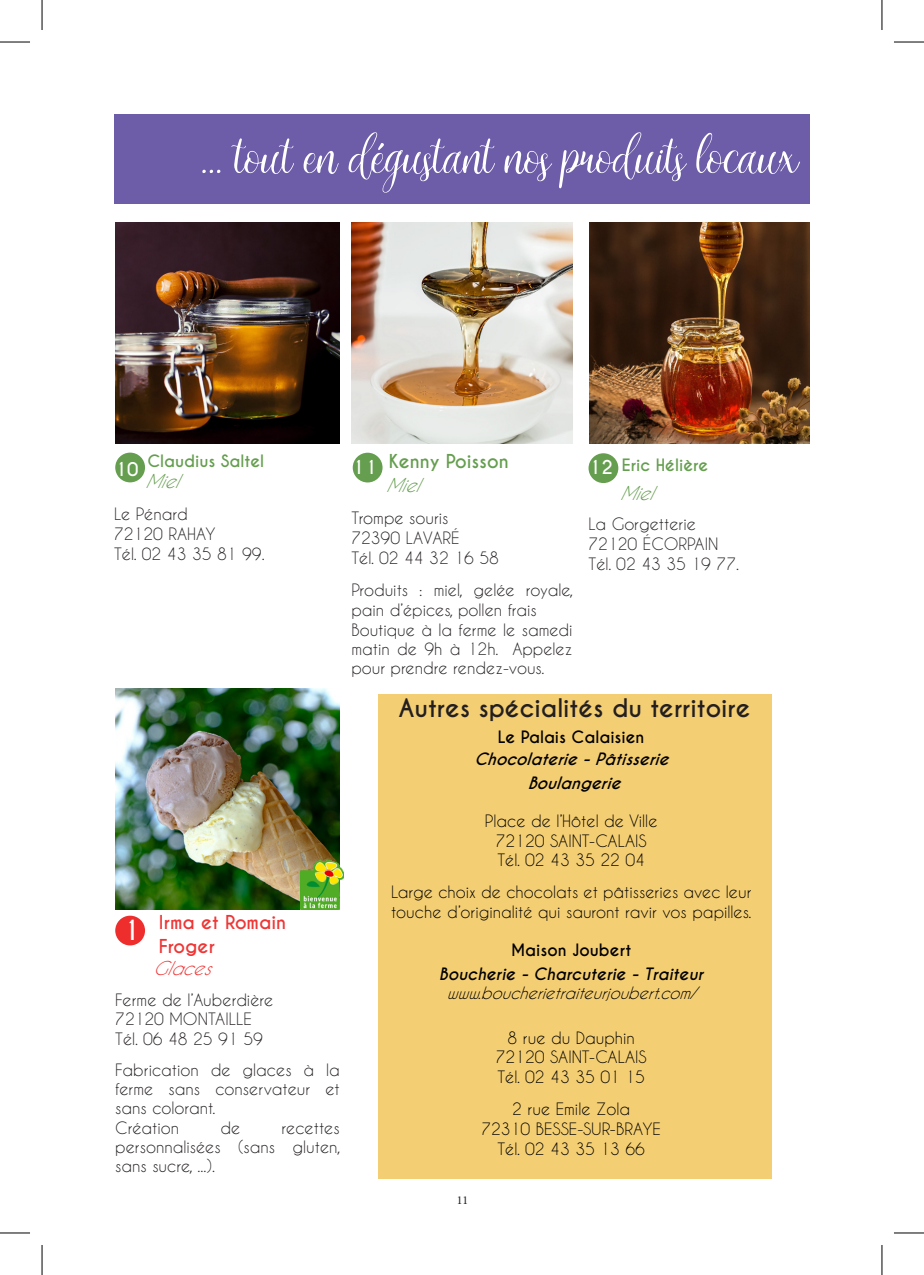
<style>
.page{position:relative;width:924px;height:1275px;background:#fff}
.page>*{position:absolute;margin:0;border:0;box-sizing:border-box;transform-origin:0 0}
.t1{font:58px "arabella";color:#fff}
.t2{font:700 26px "Caviar Dreams";color:#fff}
.t3{font:700 24px "Caviar Dreams";color:#231f20}
.t4{font:700 18px/24px "Caviar Dreams";color:#ee3635}
.t5{font:700 18px "Caviar Dreams";color:#649e4e}
.t6{font:italic 18px "Caviar Dreams";color:#649e4e}
.t7{font:italic 18px "Caviar Dreams";color:#ee3635}
.t8{font:700 18px "Caviar Dreams";color:#fff}
.t9{font:16px/19.2px "Caviar Dreams";color:#231f20;text-align:justify}
.t10{font:16px/20px "Caviar Dreams";color:#000}
.t11{font:italic 700 16px "Caviar Dreams";color:#000001}
.t12{font:italic 16px "Caviar Dreams";color:#000001}
.t13{font:italic 700 16px "Caviar Dreams";color:#000}
.t14{font:700 16px "Caviar Dreams";color:#649e4e}
.t15{font:700 16px "Caviar Dreams";color:#000001}
.t16{font:700 16px "Caviar Dreams";color:#000}
.t17{font:12px "Minion Pro";color:#231f20}
</style>
<div class="page">
<div style="left:377px;top:694px;width:394px;height:484px;background:#f4ce73"></div>
<div style="left:114px;top:114px;width:695px;height:90px;background:#6d5da8"></div>
<img style="left:351px;top:223px;width:221px;height:221px">
<img style="left:115px;top:688px;width:224px;height:221px">
<div style="left:115px;top:915px;width:30px;height:30px;background:#ee2d2d;border-radius:50%"></div>
<div style="left:115px;top:452px;width:30px;height:30px;background:#649e4e;border-radius:50%"></div>
<div style="left:352px;top:453px;width:30px;height:29px;background:#649e4e;border-radius:50%"></div>
<img style="left:300px;top:860px;width:44px;height:49px">
<img style="left:115px;top:222px;width:224px;height:221px">
<img style="left:589px;top:223px;width:220px;height:221px">
<div style="left:588px;top:453px;width:30px;height:30px;background:#649e4e;border-radius:50%"></div>
<hr style="left:0;top:42px;width:30px;height:1px;background:#000">
<hr style="left:893px;top:42px;width:30px;height:1px;background:#000">
<hr style="left:0;top:1232px;width:30px;height:1px;background:#000">
<hr style="left:893px;top:1232px;width:30px;height:1px;background:#000">
<hr style="left:42px;top:0;width:1px;height:30px;background:#000">
<hr style="left:42px;top:1245px;width:1px;height:30px;background:#000">
<hr style="left:881px;top:0;width:1px;height:30px;background:#000">
<hr style="left:881px;top:1245px;width:1px;height:30px;background:#000">
<p class="t1" style="left:200px;top:121px;width:598px">... tout en dégustant nos produits locaux</p>
<p class="t14" style="left:147px;top:451px;width:118px">Claudius Saltel</p>
<p class="t6" style="left:145px;top:471px;width:37px">Miel</p>
<p class="t9" style="left:114px;top:504px;width:75px">Le Pénard</p>
<p class="t9" style="left:114px;top:524px;width:103px">72120 RAHAY</p>
<p class="t9" style="left:114px;top:544px;width:152px">Tél. 02 43 35 81 99.</p>
<p class="t5" style="left:388px;top:451px;width:121px">Kenny Poisson</p>
<p class="t6" style="left:386px;top:475px;width:37px">Miel</p>
<p class="t9" style="left:351px;top:508px;width:99px">Trompe souris</p>
<p class="t9" style="left:351px;top:528px;width:110px">72390 LAVARÉ</p>
<p class="t9" style="left:351px;top:548px;width:149px">Tél. 02 44 32 16 58</p>
<p class="t9" style="left:351px;top:580px;width:223px;line-height:20px">Produits : miel, gelée royale, pain d’épices, pollen frais</p>
<p class="t9" style="left:351px;top:619px;width:223px">Boutique à la ferme le samedi matin de 9h à 12h. Appelez pour prendre rendez-vous.</p>
<p class="t8" style="left:115px;top:458px;width:25px">10</p>
<p class="t8" style="left:352px;top:456px;width:27px">11</p>
<p class="t14" style="left:621px;top:456px;width:88px">Eric Hélière</p>
<p class="t6" style="left:619px;top:483px;width:37px">Miel</p>
<p class="t9" style="left:588px;top:514px;width:109px">La Gorgetterie</p>
<p class="t9" style="left:588px;top:534px;width:131px">72120 ÉCORPAIN</p>
<p class="t9" style="left:588px;top:554px;width:152px">Tél. 02 43 35 19 77.</p>
<p class="t8" style="left:588px;top:457px;width:26px">12</p>
<p class="t4" style="left:159px;top:911px;width:129px">Irma et Romain<br>Froger</p>
<p class="t7" style="left:153px;top:958px;width:65px">Glaces</p>
<p class="t9" style="left:115px;top:990px;width:159px">Ferme de l’Auberdière</p>
<p class="t9" style="left:115px;top:1009px;width:138px">72120 MONTAILLE</p>
<p class="t9" style="left:115px;top:1028px;width:149px">Tél. 06 48 25 91 59</p>
<p class="t9" style="left:115px;top:1060px;width:226px">Fabrication de glaces à la ferme sans conservateur et sans colorant.</p>
<p class="t9" style="left:115px;top:1117px;width:65px">Création</p>
<p class="t9" style="left:220px;top:1117px;width:21px">de</p>
<p class="t2" style="left:122px;top:914px;width:20px">1</p>
<p class="t9" style="left:115px;top:1117px;width:226px;text-indent:166px">recettes personnalisées (sans gluten, sans sucre, ...).</p>
<p class="t3" style="left:398px;top:694px;width:353px">Autres spécialités du territoire</p>
<p class="t15" style="left:497px;top:727px;width:148px">Le Palais Calaisien</p>
<p class="t11" style="left:474px;top:749px;width:202px">Chocolaterie-Pâtisserie</p>
<p class="t11" style="left:527px;top:773px;width:101px">Boulangerie</p>
<p class="t10" style="left:484px;top:811px;width:174px">Place de l’Hôtel de Ville</p>
<p class="t10" style="left:495px;top:830px;width:152px">72120 SAINT-CALAIS</p>
<p class="t10" style="left:497px;top:849px;width:149px">Tél. 02 43 35 22 04</p>
<p class="t10" style="left:391px;top:881px;width:362px">Large choix de chocolats et pâtisseries avec leur touche d’originalité qui sauront ravir vos papilles.</p>
<p class="t16" style="left:511px;top:940px;width:122px">Maison Joubert</p>
<p class="t13" style="left:439px;top:964px;width:265px">Boucherie - Charcuterie - Traiteur</p>
<p class="t12" style="left:446px;top:983px;width:256px">www.boucherietraiteurjoubert.com/</p>
<p class="t10" style="left:507px;top:1028px;width:129px">8 rue du Dauphin</p>
<p class="t10" style="left:495px;top:1047px;width:152px">72120 SAINT-CALAIS</p>
<p class="t10" style="left:497px;top:1066px;width:149px">Tél. 02 43 35 01 15</p>
<p class="t10" style="left:512px;top:1098px;width:119px">2 rue Emile Zola</p>
<p class="t10" style="left:481px;top:1118px;width:181px">72310 BESSE-SUR-BRAYE</p>
<p class="t10" style="left:497px;top:1138px;width:149px">Tél. 02 43 35 13 66</p>
<p class="t17" style="left:456px;top:1191px;width:13px">11</p>
</div>
